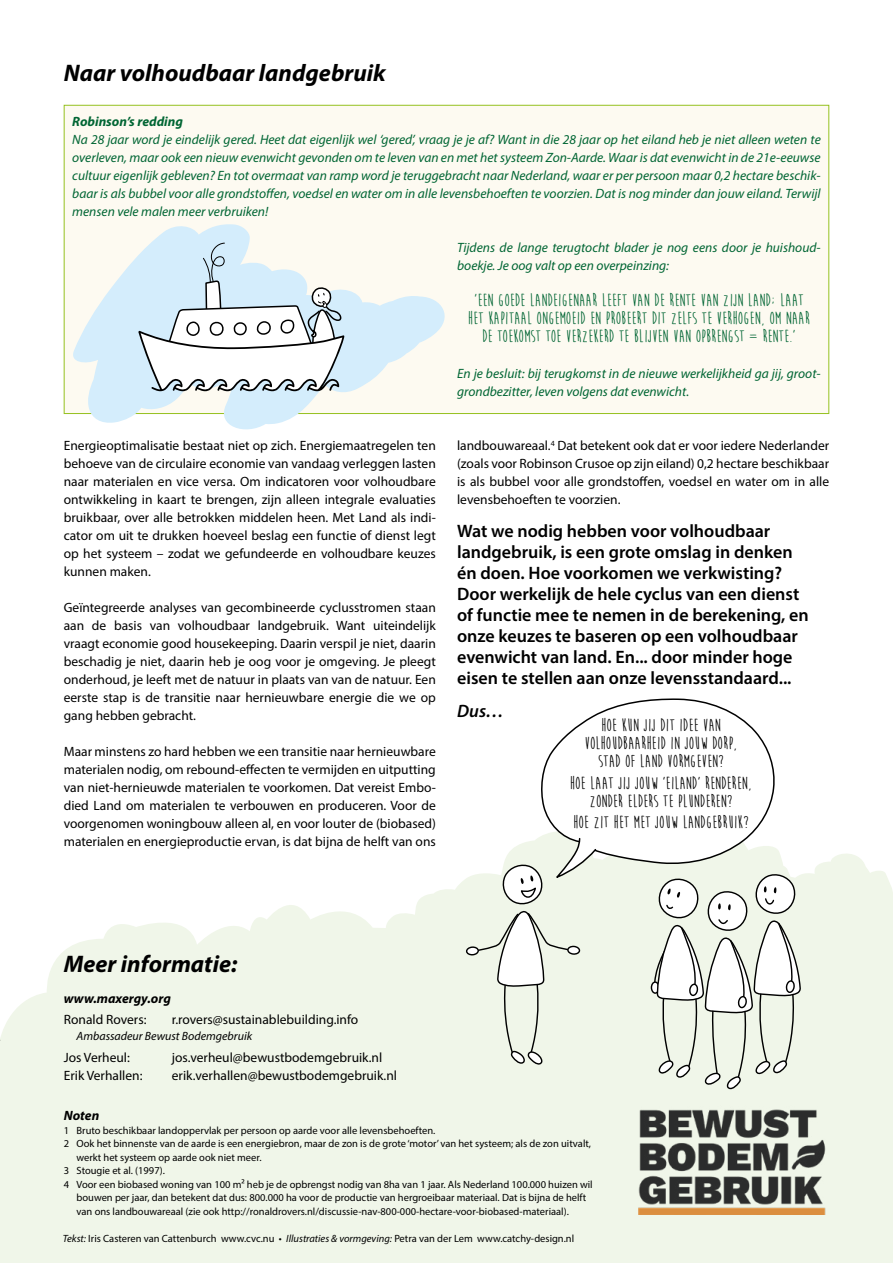
<style>
.page{position:relative;width:893px;height:1263px;background:#fff}
.page>*{position:absolute;margin:0;border:0;box-sizing:border-box;transform-origin:0 0}
.t1{font:italic 700 24px "Myriad Pro";color:#000}
.t2{font:600 18px/21px "Myriad Pro";color:#000}
.t3{font:700 18px/18px "Moon Flower";color:#006533;text-align:center}
.t4{font:700 18px/18px "Moon Flower";color:#000;text-align:center}
.t5{font:italic 600 18px "Myriad Pro";color:#000}
.t6{font:13.5px/18px "Myriad Pro";color:#000;text-align:justify}
.t7{font:italic 13.5px/18px "Myriad Pro";color:#006533}
.t8{font:italic 700 13.5px "Myriad Pro";color:#000}
.t9{font:italic 700 13.5px "Myriad Pro";color:#006533}
.t10{font:italic 12px "Myriad Pro";color:#000}
.t11{font:10.5px "Myriad Pro";color:#000}
.s1{font-style:italic}
</style>
<div class="page">
<div style="left:64px;top:105px;width:765px;height:309px;background:#fdfaf1;border:1px solid #95c11f"></div>
<div style="left:2px;top:905px;width:891px;height:358px;background:#f0f6e9"></div>
<svg style="left:371px;top:853px;width:522px;height:213px;fill:#f0f6e9"></svg>
<svg style="left:0;top:1034px;width:2px;height:229px"></svg>
<svg style="left:69px;top:224px;width:386px;height:206px"></svg>
<svg style="left:138px;top:242px;width:206px;height:178px"></svg>
<svg style="left:466px;top:947px;width:12px;height:8px"></svg>
<div style="left:466px;top:946px;width:13px;height:10px;border:1px solid #000;border-radius:50%"></div>
<svg style="left:477px;top:698px;width:323px;height:392px"></svg>
<img style="left:639px;top:1099px;width:187px;height:115px">
<h1 class="t1" style="left:64px;top:58px;width:324px">Naar volhoudbaar landgebruik</h1>
<p class="t9" style="left:72px;top:113px;width:112px">Robinson’s redding</p>
<p class="t7" style="left:72px;top:130px;width:750px;text-align:justify">Na 28 jaar word je eindelijk gered. Heet dat eigenlijk wel ‘gered’, vraag je je af? Want in die 28 jaar op het eiland heb je niet alleen weten te overleven, maar ook een nieuw evenwicht gevonden om te leven van en met het systeem Zon-Aarde. Waar is dat evenwicht in de 21e-eeuwse cultuur eigenlijk gebleven? En tot overmaat van ramp word je teruggebracht naar Nederland, waar er per persoon maar 0,2 hectare beschik&shy;baar is als bubbel voor alle grondstoffen, voedsel en water om in alle levensbehoeften te voorzien. Dat is nog minder dan jouw eiland. Terwijl mensen vele malen meer verbruiken!</p>
<p class="t7" style="left:457px;top:238px;width:365px">Tijdens de lange terugtocht blader je nog eens door je huishoud&shy;boekje. Je oog valt op een overpeinzing:</p>
<h2 class="t3" style="left:468px;top:291px;width:344px">‘Een goede landeigenaar leeft van de rente van zijn land; laat het kapitaal ongemoeid en probeert dit zelfs te verhogen, om naar de toekomst toe verzekerd te blijven van opbrengst = rente.’</h2>
<p class="t7" style="left:457px;top:364px;width:365px">En je besluit: bij terugkomst in de nieuwe werkelijkheid ga jij, groot&shy;grondbezitter, leven volgens dat evenwicht.</p>
<p class="t6" style="left:64px;top:436px;width:374px">Energieoptimalisatie bestaat niet op zich. Energiemaatregelen ten behoeve van de circulaire economie van vandaag verleggen lasten naar materialen en vice versa. Om indicatoren voor volhoudbare ontwikkeling in kaart te brengen, zijn alleen integrale evaluaties bruikbaar, over alle betrokken middelen heen. Met Land als indi&shy;cator om uit te drukken hoeveel beslag een functie of dienst legt op het systeem – zodat we gefundeerde en volhoudbare keuzes kunnen maken.</p>
<p class="t6" style="left:64px;top:598px;width:374px">Geïntegreerde analyses van gecombineerde cyclusstromen staan aan de basis van volhoudbaar landgebruik. Want uiteindelijk vraagt economie good housekeeping. Daarin verspil je niet, daarin beschadig je niet, daarin heb je oog voor je omgeving. Je pleegt onderhoud, je leeft met de natuur in plaats van van de natuur. Een eerste stap is de transitie naar hernieuwbare energie die we op gang hebben gebracht.</p>
<p class="t6" style="left:64px;top:742px;width:374px">Maar minstens zo hard hebben we een transitie naar hernieuwbare materialen nodig, om rebound-effecten te vermijden en uitputting van niet-hernieuwde materialen te voorkomen. Dat vereist Embo&shy;died Land om materialen te verbouwen en produceren. Voor de voorgenomen woningbouw alleen al, en voor louter de (biobased) materialen en energieproductie ervan, is dat bijna de helft van ons</p>
<p class="t6" style="left:457px;top:436px;width:374px">landbouwareaal.<sup>4</sup> Dat betekent ook dat er voor iedere Nederlander (zoals voor Robinson Crusoe op zijn eiland) 0,2 hectare beschikbaar is als bubbel voor alle grondstoffen, voedsel en water om in alle levensbehoeften te voorzien.</p>
<p class="t2" style="left:457px;top:520px;width:353px">Wat we nodig hebben voor volhoudbaar landgebruik, is een grote omslag in denken én doen. Hoe voorkomen we verkwisting?<br>Door werkelijk de hele cyclus van een dienst of functie mee te nemen in de berekening, en onze keuzes te baseren op een volhoudbaar evenwicht van land. En... door minder hoge eisen te stellen aan onze levensstandaard...</p>
<h2 class="t5" style="left:457px;top:700px;width:48px">Dus…</h2>
<h2 class="t4" style="left:585px;top:717px;width:154px">Hoe kun jij dit idee van volhoudbaarheid in jouw dorp, stad of land vormgeven?</h2>
<h2 class="t4" style="left:570px;top:774px;width:184px">Hoe laat jij jouw ‘eiland’ renderen, zonder elders te plunderen?</h2>
<h2 class="t4" style="left:573px;top:813px;width:177px">Hoe zit het met jouw Landgebruik?</h2>
<h1 class="t1" style="left:64px;top:948px;width:175px">Meer informatie:</h1>
<p class="t8" style="left:64px;top:989px;width:109px">www.maxergy.org</p>
<p class="t6" style="left:64px;top:1010px;width:84px">Ronald Rovers:</p>
<p class="t6" style="left:172px;top:1010px;width:188px">r.rovers@sustainablebuilding.info</p>
<p class="t10" style="left:77px;top:1029px;width:177px">Ambassadeur Bewust Bodemgebruik</p>
<p class="t6" style="left:64px;top:1049px;width:68px">Jos Verheul:</p>
<p class="t6" style="left:172px;top:1049px;width:212px">jos.verheul@bewustbodemgebruik.nl</p>
<p class="t6" style="left:64px;top:1067px;width:80px">Erik Verhallen:</p>
<p class="t6" style="left:172px;top:1067px;width:227px">erik.verhallen@bewustbodemgebruik.nl</p>
<p class="t8" style="left:64px;top:1107px;width:37px">Noten</p>
<p class="t11" style="left:64px;top:1123px;width:373px">1 Bruto beschikbaar landoppervlak per persoon op aarde voor alle levensbehoeften.</p>
<p class="t11" style="left:64px;top:1137px;width:529px">2 Ook het binnenste van de aarde is een energiebron, maar de zon is de grote ‘motor’ van het systeem; als de zon uitvalt,</p>
<p class="t11" style="left:77px;top:1150px;width:186px">werkt het systeem op aarde ook niet meer.</p>
<p class="t11" style="left:64px;top:1164px;width:103px">3 Stougie et al. (1997).</p>
<p class="t11" style="left:64px;top:1177px;width:530px">4 Voor een biobased woning van 100 m² heb je de opbrengst nodig van 8ha van 1 jaar. Als Nederland 100.000 huizen wil</p>
<p class="t11" style="left:77px;top:1191px;width:511px">bouwen per jaar, dan betekent dat dus: 800.000 ha voor de productie van hergroeibaar materiaal. Dat is bijna de helft</p>
<p class="t11" style="left:77px;top:1204px;width:494px">van ons landbouwareaal (zie ook http://ronaldrovers.nl/discussie-nav-800-000-hectare-voor-biobased-materiaal).</p>
<p class="t11" style="left:63px;top:1232px;width:513px"><span class="s1">Tekst:</span> Iris Casteren van Cattenburch www.cvc.nu • <span class="s1">Illustraties &amp; vormgeving:</span> Petra van der Lem www.catchy-design.nl</p>
</div>
